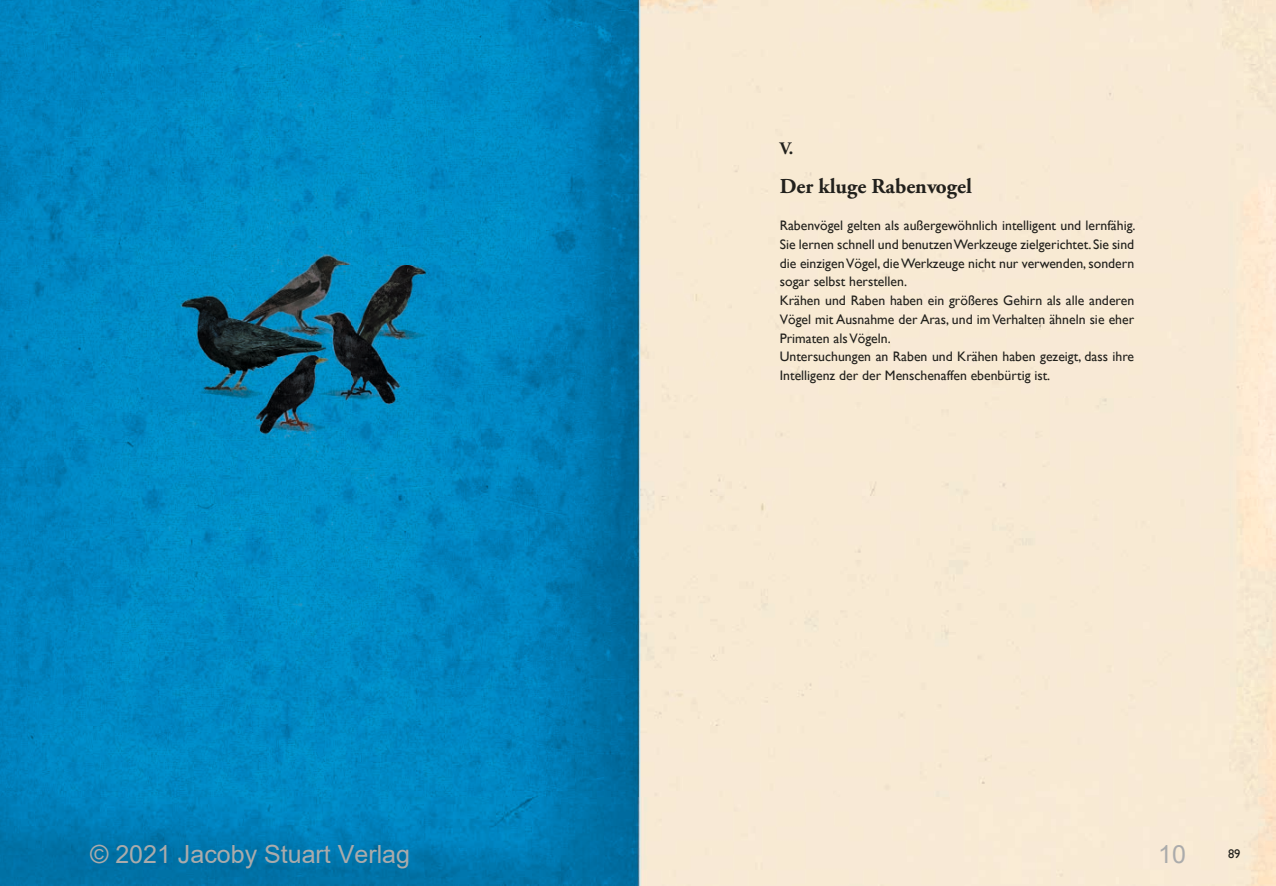
<style>
.page{position:relative;width:1276px;height:886px;background:#fff}
.page>*{position:absolute;margin:0;border:0;box-sizing:border-box;transform-origin:0 0}
.t1{font:25px "Arial";color:#ababab}
.t2{font:700 21.25px "Adobe Garamond Pro";color:#21201c}
.t3{font:700 17.5px "Adobe Garamond Pro";color:#21201c}
.t4{font:13.75px/18.8px "Gill Sans";color:#21201c}
.t5{font:12.5px "Gill Sans";color:#21201c}
</style>
<div class="page">
<img style="left:0;top:0;width:1276px;height:886px">
<p class="t3" style="left:780px;top:139px;width:15px">V.</p>
<h2 class="t2" style="left:780px;top:173px;width:194px">Der kluge Rabenvogel</h2>
<p class="t4" style="left:780px;top:216px;width:357px">Rabenvögel gelten als außergewöhnlich intelligent und lernfähig.<br>Sie lernen schnell und benutzen Werkzeuge zielgerichtet. Sie sind die einzigen Vögel, die Werkzeuge nicht nur verwenden, sondern sogar selbst herstellen.<br>Krähen und Raben haben ein größeres Gehirn als alle anderen Vögel mit Ausnahme der Aras, und im Verhalten ähneln sie eher Primaten als Vögeln.<br>Untersuchungen an Raben und Krähen haben gezeigt, dass ihre Intelligenz der der Menschenaffen ebenbürtig ist.</p>
<h1 class="t1" style="left:90px;top:837px;width:321px">© 2021 Jacoby Stuart Verlag</h1>
<h1 class="t1" style="left:1158px;top:837px;width:29px">10</h1>
<p class="t5" style="left:1228px;top:846px;width:14px">89</p>
</div>
